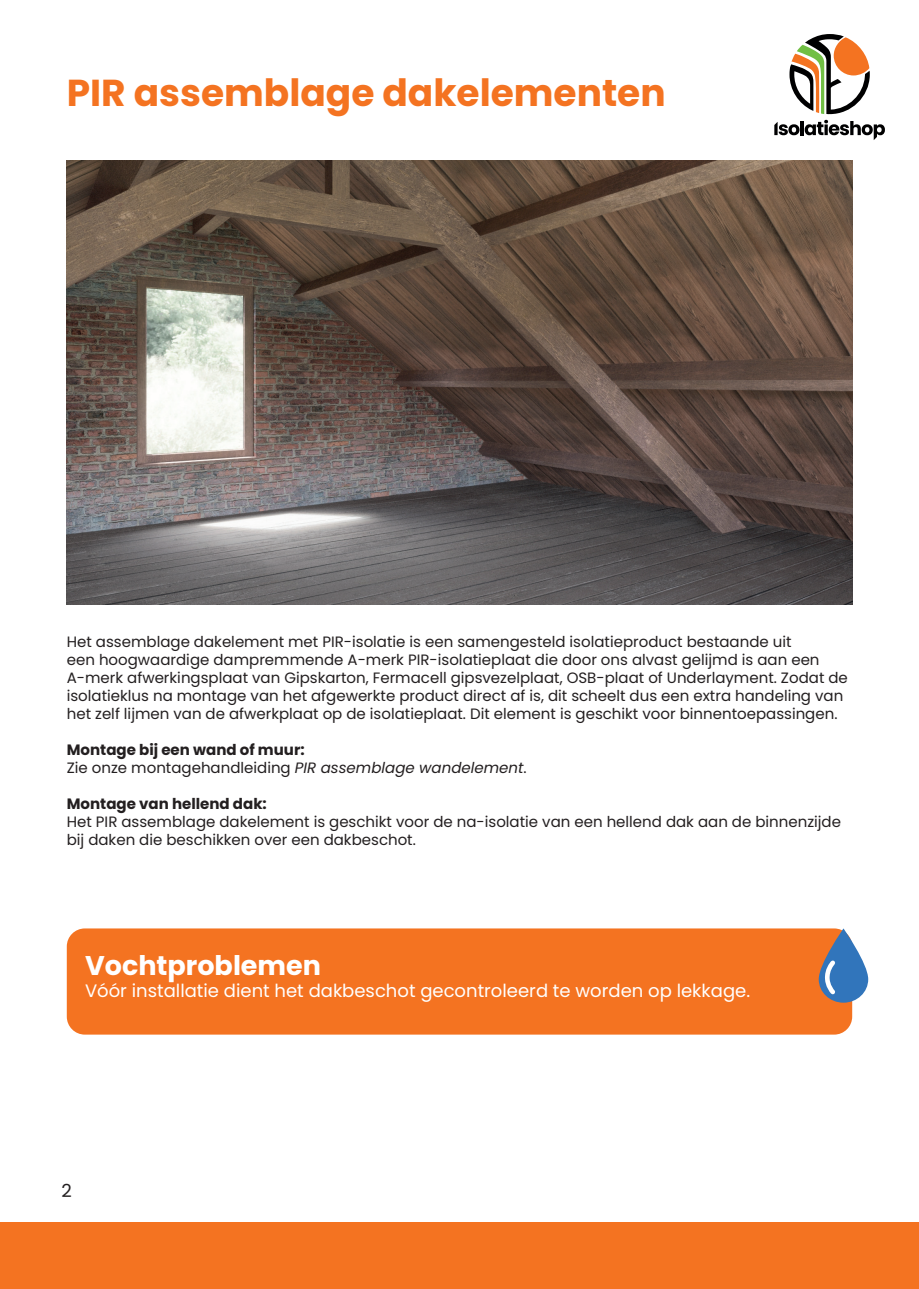
<style>
.page{position:relative;width:919px;height:1289px;background:#fff}
.page>*{position:absolute;margin:0;border:0;box-sizing:border-box;transform-origin:0 0}
.t1{font:700 37.5px "Poppins";color:#f47321}
.t2{font:700 27px "Poppins";color:#fff}
.t3{font:18px "Poppins";color:#fff}
.t4{font:18px "Poppins";color:#231f20}
.t5{font:15px/18px "Poppins";color:#231f20}
.t6{font:700 15px "Poppins";color:#231f20}
.s1{font-weight:700}
.s2{font-style:italic}
</style>
<div class="page">
<div style="left:0;top:1222px;width:918px;height:66px;background:#f47321"></div>
<svg style="left:774px;top:120px;width:110px;height:20px"></svg>
<svg style="left:789px;top:34px;width:80px;height:80px"></svg>
<div style="left:67px;top:928px;width:785px;height:106px;background:#f47321;border-radius:18px"></div>
<img style="left:67px;top:161px;width:785px;height:443px">
<svg style="left:818px;top:928px;width:50px;height:74px;fill:#3175bb"></svg>
<svg style="left:822px;top:956px;width:17px;height:42px"></svg>
<h1 class="t1" style="left:67px;top:71px;width:600px">PIR assemblage dakelementen</h1>
<p class="t5" style="left:67px;top:633px;width:782px">Het assemblage dakelement met PIR-isolatie is een samengesteld isolatieproduct bestaande uit<br>een hoogwaardige dampremmende A-merk PIR-isolatieplaat die door ons alvast gelijmd is aan een A-merk afwerkingsplaat van Gipskarton, Fermacell gipsvezelplaat, OSB-plaat of Underlayment. Zodat de isolatieklus na montage van het afgewerkte product direct af is, dit scheelt dus een extra handeling van het zelf lijmen van de afwerkplaat op de isolatieplaat. Dit element is geschikt voor binnentoepassingen.</p>
<p class="t5" style="left:67px;top:741px;width:461px"><span class="s1">Montage bij een wand of muur:<br></span>Zie onze montagehandleiding <span class="s2">PIR assemblage wandelement</span>.</p>
<p class="t6" style="left:67px;top:795px;width:201px">Montage van hellend dak:</p>
<p class="t5" style="left:67px;top:813px;width:775px">Het PIR assemblage dakelement is geschikt voor de na-isolatie van een hellend dak aan de binnenzijde bij daken die beschikken over een dakbeschot.</p>
<h2 class="t2" style="left:85px;top:950px;width:237px">Vochtproblemen</h2>
<p class="t3" style="left:85px;top:980px;width:666px">Vóór installatie dient het dakbeschot gecontroleerd te worden op lekkage.</p>
<p class="t4" style="left:62px;top:1180px;width:12px">2</p>
</div>
